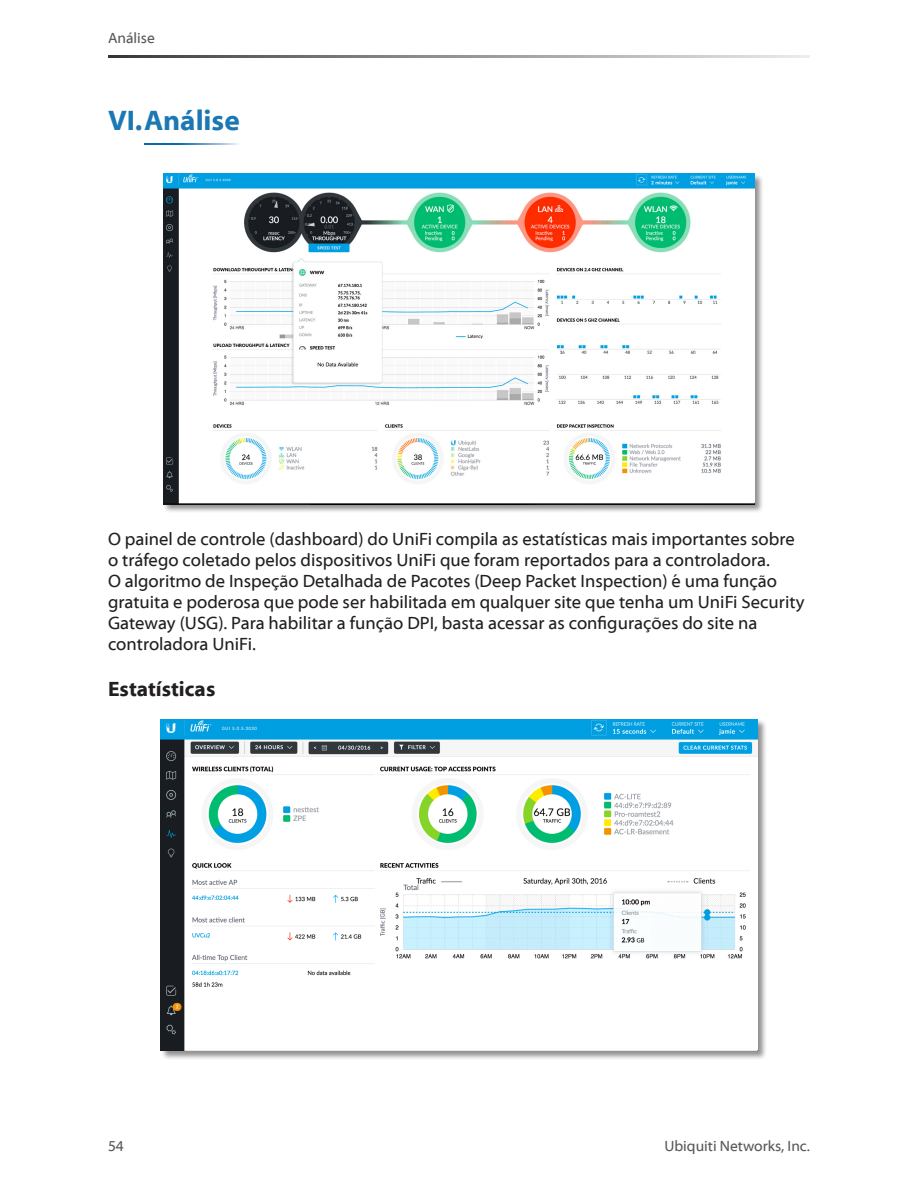
<style>
.page{position:relative;width:918px;height:1188px;background:#fff}
.page>*{position:absolute;margin:0;border:0;box-sizing:border-box;transform-origin:0 0}
.t1{font:700 28.5px "Myriad Web Pro";color:#1b78b2}
.Heading_1{font:700 21px "Myriad Web Pro";color:#231f20}
.Body{font:18px/21px "Myriad Web Pro";color:#231f20}
.t2{font:15px "Myriad Web Pro";color:#57585a}
</style>
<div class="page">
<svg style="left:108px;top:56px;width:702px;height:1px"></svg>
<div style="left:163px;top:173px;width:601px;height:341px;background:#231f20;opacity:.5"></div>
<img style="left:164px;top:174px;width:590px;height:330px">
<div style="left:160px;top:719px;width:607px;height:341px;background:#231f20;opacity:.5"></div>
<img style="left:161px;top:720px;width:596px;height:331px">
<p class="t2" style="left:108px;top:30px;width:48px">Análise</p>
<p class="t1" style="left:108px;top:104px;width:133px">VI.Análise</p>
<p class="Body" style="left:108px;top:529px;width:698px">O painel de controle (dashboard) do UniFi compila as estatísticas mais importantes sobre o tráfego coletado pelos dispositivos UniFi que foram reportados para a controladora.<br>O algoritmo de Inspeção Detalhada de Pacotes (Deep Packet Inspection) é uma função gratuita e poderosa que pode ser habilitada em qualquer site que tenha um UniFi Security Gateway (USG). Para habilitar a função DPI, basta acessar as configurações do site na controladora UniFi.</p>
<p class="Heading_1" style="left:108px;top:677px;width:109px">Estatísticas</p>
<p class="t2" style="left:108px;top:1138px;width:17px">54</p>
<p class="t2" style="left:664px;top:1138px;width:147px">Ubiquiti Networks, Inc.</p>
</div>
